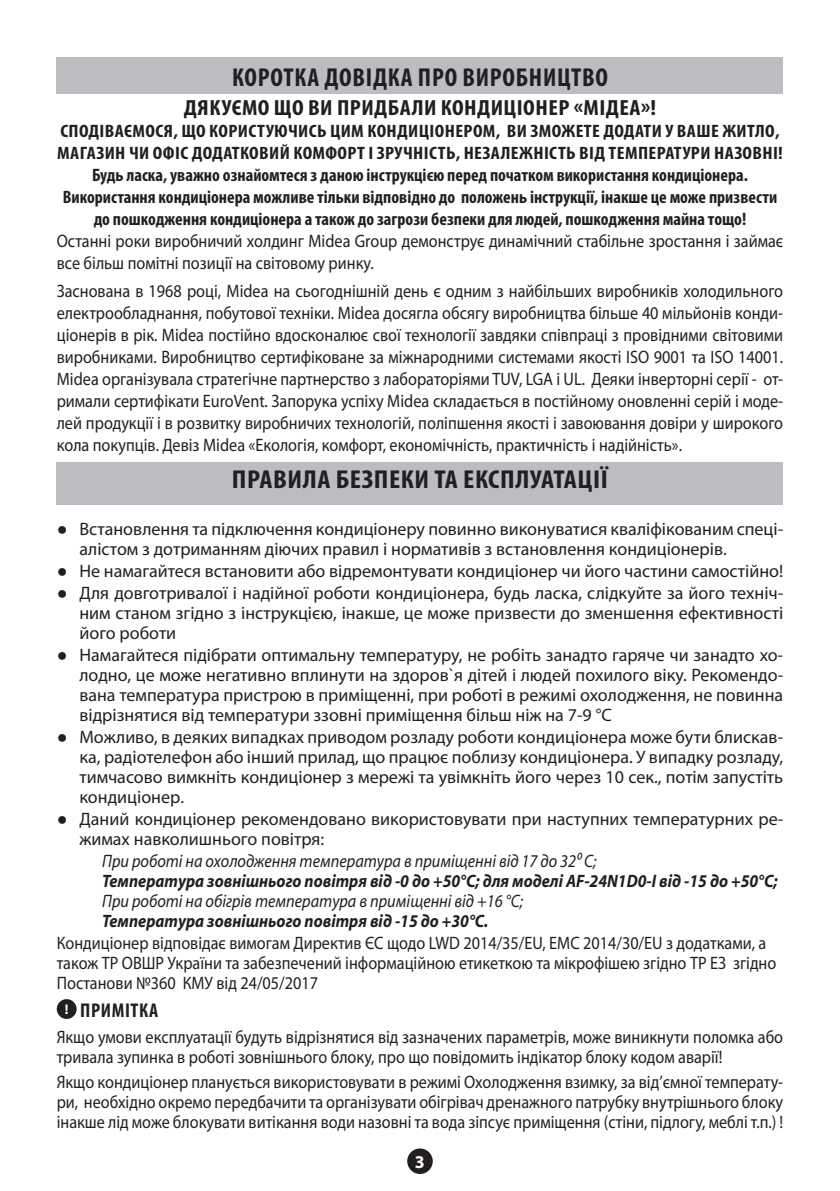
<style>
.page{position:relative;width:840px;height:1191px;background:#fff}
.page>*{position:absolute;margin:0;border:0;box-sizing:border-box;transform-origin:0 0}
.t1{font:700 condensed 26px "Myriad Pro";letter-spacing:.02em;color:#231f20}
.t2{font:700 condensed 26px "Myriad Pro";letter-spacing:.02em;color:#231f20;scale:1.1 1}
.t3{font:700 condensed 22px "Myriad Pro";letter-spacing:.02em;color:#231f20;scale:1.1 1}
.t4{font:700 condensed 20px "Myriad Pro";letter-spacing:.03em;color:#231f20}
.t5{font:18px/22px "Myriad Pro";color:#231f20;scale:.9 1}
.t6{font:18px/20px "Myriad Pro";color:#231f20;text-align:justify}
.t7{font:700 condensed 18px "Myriad Pro";color:#231f20}
.t8{font:700 condensed 18px "Myriad Pro";letter-spacing:.02em;color:#231f20;scale:1.1 1}
.t9{font:italic 700 18px "Myriad Pro";color:#231f20;scale:.9 1}
.t10{font:italic 18px "Myriad Pro";color:#231f20;scale:.9 1}
.t11{font:700 condensed 18px "Myriad Pro";color:#231f20;scale:1.1 1}
.t12{font:700 18px "Myriad Pro";color:#fff}
.s1{font-family:"Arial"}
</style>
<div class="page">
<div style="left:407px;top:1148px;width:25px;height:26px;background:#231f20;border-radius:50%"></div>
<div style="left:57px;top:57px;width:725px;height:37px;background:#bcbdc0"></div>
<div style="left:57px;top:462px;width:725px;height:43px;background:#bcbdc0"></div>
<div style="left:57px;top:999px;width:20px;height:20px;background:#231f20;border-radius:50%"></div>
<h1 class="t1" style="left:232px;top:61px;width:376px">КОРОТКА ДОВІДКА ПРО ВИРОБНИЦТВО</h1>
<p class="t3" style="left:184px;top:94px;width:12px">Дяку</p>
<p class="t3" style="left:232px;top:94px;width:387px">ємо що Ви придбали кондиціонер «мідеа»!</p>
<p class="t8" style="left:60px;top:120px;width:504px">Сподіваємося, що користуючись цим кондиціонером, Ви ЗМОЖЕТЕ ДОДА</p>
<p class="t11" style="left:643px;top:120px;width:125px">ТИ У ВАШЕ ЖИТЛО,</p>
<p class="t8" style="left:57px;top:142px;width:660px">МАГАЗИН ЧИ ОФІС додатковий комфорт і зруч ність, незалежність від темп ератури назовні!</p>
<p class="t7" style="left:92px;top:164px;width:657px">Будь ласка, уважно ознайомтеся з даною інструкцією перед початком використання кондиціонера.</p>
<p class="t7" style="left:63px;top:186px;width:715px">Використання кондиціонера можливе тільки відповідно до положень інструкції, інакше це може призвести</p>
<p class="t7" style="left:94px;top:208px;width:653px">до пошкодження кондиціонера а також до загрози безпеки для людей, пошкодження майна тощо!</p>
<p class="t5" style="left:57px;top:230px;width:808px">Останні роки виробничий холдинг Midea Group демонструє динамічний стабільне зростання і займає все більш помітні позиції на світовому ринку.</p>
<p class="t5" style="left:57px;top:280px;width:808px;text-align:justify">Заснована в 1968 році, Midea на сьогоднішній день є одним з найбільших виробників холодильного електрообладнання, побутової техніки. Midea досягла обсягу виробництва більше 40 мільйонів конди&shy;ціонерів в рік. Midea постійно вдосконалює свої технології завдяки співпраці з провідними світовими виробниками. Виробництво сертифіковане за міжнародними системами якості ISO 9001 та ISO 14001.<br>Midea організувала стратегічне партнерство з лабораторіями TUV, LGA і UL. Деяки інверторні серії - от&shy;римали сертифікати EuroVent. Запорука успіху Midea складається в постійному оновленні серій і моде&shy;лей продукції і в розвитку виробничих технологій, поліпшення якості і завоювання довіри у широкого кола покупців. Девіз Midea «Екологія, комфорт, економічність, практичність і надійність».</p>
<h1 class="t2" style="left:232px;top:463px;width:342px">Правила безп еки та експлуатації</h1>
<p class="t6" style="left:79px;top:519px;width:705px;text-indent:-23px"><span class="s1">●</span> Встановлення та підключення кондиціонеру повинно виконуватися кваліфікованим спеці&shy;алістом з дотриманням діючих правил і нормативів з встановлення кондиціонерів.</p>
<p class="t6" style="left:57px;top:561px;width:727px"><span class="s1">●</span> Не намагайтеся встановити або відремонтувати кондиціонер чи його частини самостійно!</p>
<p class="t6" style="left:79px;top:583px;width:705px;text-indent:-23px"><span class="s1">●</span> Для довготривалої і надійної роботи кондиціонера, будь ласка, слідкуйте за його техніч&shy;ним станом згідно з інструкцією, інакше, це може призвести до зменшення ефективності його роботи</p>
<p class="t6" style="left:79px;top:645px;width:704px;text-indent:-23px"><span class="s1">●</span> Намагайтеся підібрати оптимальну температуру, не робіть занадто гаряче чи занадто хо&shy;лодно, це може негативно вплинути на здоров`я дітей і людей похилого віку. Рекомендо&shy;вана температура пристрою в приміщенні, при роботі в режимі охолодження, не повинна відрізнятися від температури ззовні приміщення більш ніж на 7-9 °C</p>
<p class="t6" style="left:79px;top:727px;width:704px;text-indent:-23px"><span class="s1">●</span> Можливо, в деяких випадках приводом розладу роботи кондиціонера може бути блискав&shy;ка, радіотелефон або інший прилад, що працює поблизу кондиціонера. У випадку розладу, тимчасово вимкніть кондиціонер з мережі та увімкніть його через 10 сек., потім запустіть кондиціонер.</p>
<p class="t6" style="left:79px;top:809px;width:704px;text-indent:-23px"><span class="s1">●</span> Даний кондиціонер рекомендовано використовувати при наступних температурних ре&shy;жимах навколишнього повітря:</p>
<p class="t10" style="left:102px;top:850px;width:550px">При роботі на охолодження температура в приміщенні від 17 до 32⁰ С;</p>
<p class="t9" style="left:102px;top:869px;width:751px">Температура зовнішнього повітря від -0 до +50°C; для моделі AF-24N1D0-I від -15 до +50°C;</p>
<p class="t10" style="left:102px;top:890px;width:469px">При роботі на обігрів температура в приміщенні від +16 °C;</p>
<p class="t9" style="left:102px;top:909px;width:430px">Температура зовнішнього повітря від -15 до +30°C.</p>
<p class="t5" style="left:57px;top:933px;width:800px;line-height:20px">Кондиціонер відповідає вимогам Директив ЄС щодо LWD 2014/35/EU, EMC 2014/30/EU з додатками, а також ТР ОВШР України та забезпечений інформаційною етикеткою та мікрофішею згідно ТР ЕЗ згідно<br>Постанови №360 КМУ від 24/05/2017</p>
<p class="t4" style="left:65px;top:997px;width:94px"><sup>!</sup> ПРИМІТКА</p>
<p class="t5" style="left:57px;top:1026px;width:808px;line-height:20px">Якщо умови експлуатації будуть відрізнятися від зазначених параметрів, може виникнути поломка або тривала зупинка в роботі зовнішнього блоку, про що повідомить індікатор блоку кодом аварії!</p>
<p class="t5" style="left:57px;top:1072px;width:808px;line-height:20px;text-align:justify">Якщо кондиціонер планується використовувати в режимі Охолодження взимку, за від’ємної температу&shy;ри, необхідно окремо передбачити та організувати обігрівач дренажного патрубку внутрішнього блоку інакше лід може блокувати витікання води назовні та вода зіпсує приміщення (стіни, підлогу, меблі т.п.) !</p>
<p class="t12" style="left:415px;top:1150px;width:11px">3</p>
</div>
